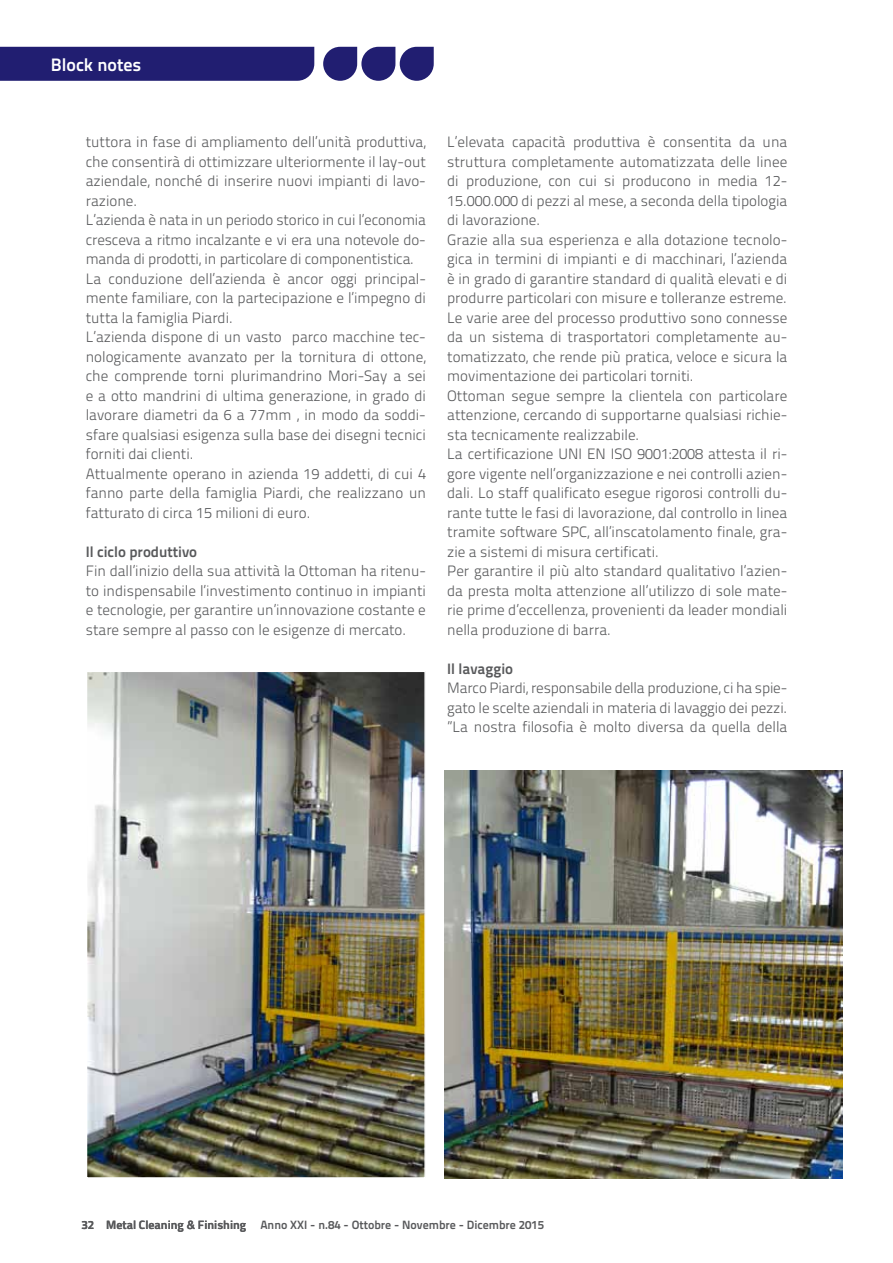
<style>
.page{position:relative;width:893px;height:1263px;background:#fff}
.page>*{position:absolute;margin:0;border:0;box-sizing:border-box;transform-origin:0 0}
.t1{font:700 18px "Titillium Text 22 L";color:#fff}
.t2{font:300 15px/19.5px "Titillium Text 22 L";color:#58595b}
.t3{font:700 15px "Titillium Text 22 L";color:#58595b}
.t4{font:700 12px "Titillium Text 22 L";color:#58595b}
</style>
<div class="page">
<img style="left:444px;top:770px;width:399px;height:409px">
<img style="left:89px;top:673px;width:334px;height:503px">
<div style="left:86px;top:670px;width:340px;height:509px;border:2px solid #fff"></div>
<svg style="left:323px;top:47px;width:111px;height:34px"></svg>
<div style="left:0;top:47px;width:314px;height:34px;background:#211e71"></div>
<p class="t1" style="left:51px;top:50px;width:92px">Block notes</p>
<p class="t2" style="left:86px;top:131px;width:342px">tuttora in fase di ampliamento dell’unità produttiva, che consentirà di ottimizzare ulteriormente il lay-out aziendale, nonché di inserire nuovi impianti di lavo&shy;razione.<br>L’azienda è nata in un periodo storico in cui l’economia cresceva a ritmo incalzante e vi era una notevole do&shy;manda di prodotti, in particolare di componentistica.<br>La conduzione dell’azienda è ancor oggi principal&shy;mente familiare, con la partecipazione e l’impegno di tutta la famiglia Piardi.<br>L’azienda dispone di un vasto parco macchine tec&shy;nologicamente avanzato per la tornitura di ottone, che comprende torni plurimandrino Mori-Say a sei e a otto mandrini di ultima generazione, in grado di lavorare diametri da 6 a 77mm , in modo da soddi&shy;sfare qualsiasi esigenza sulla base dei disegni tecnici forniti dai clienti.<br>Attualmente operano in azienda 19 addetti, di cui 4 fanno parte della famiglia Piardi, che realizzano un fatturato di circa 15 milioni di euro.</p>
<p class="t3" style="left:86px;top:540px;width:113px">Il ciclo produttivo</p>
<p class="t2" style="left:86px;top:560px;width:342px;text-align:justify">Fin dall’inizio della sua attività la Ottoman ha ritenu&shy;to indispensabile l’investimento continuo in impianti e tecnologie, per garantire un’innovazione costante e stare sempre al passo con le esigenze di mercato.</p>
<p class="t2" style="left:447px;top:131px;width:342px">L’elevata capacità produttiva è consentita da una struttura completamente automatizzata delle linee di produzione, con cui si producono in media 12- 15.000.000 di pezzi al mese, a seconda della tipologia di lavorazione.<br>Grazie alla sua esperienza e alla dotazione tecnolo&shy;gica in termini di impianti e di macchinari, l’azienda è in grado di garantire standard di qualità elevati e di produrre particolari con misure e tolleranze estreme.<br>Le varie aree del processo produttivo sono connesse da un sistema di trasportatori completamente au&shy;tomatizzato, che rende più pratica, veloce e sicura la movimentazione dei particolari torniti.<br>Ottoman segue sempre la clientela con particolare attenzione, cercando di supportarne qualsiasi richie&shy;sta tecnicamente realizzabile.<br>La certificazione UNI EN ISO 9001:2008 attesta il ri&shy;gore vigente nell’organizzazione e nei controlli azien&shy;dali. Lo staff qualificato esegue rigorosi controlli du&shy;rante tutte le fasi di lavorazione, dal controllo in linea tramite software SPC, all’inscatolamento finale, gra&shy;zie a sistemi di misura certificati.<br>Per garantire il più alto standard qualitativo l’azien&shy;da presta molta attenzione all’utilizzo di sole mate&shy;rie prime d’eccellenza, provenienti da leader mondiali nella produzione di barra.</p>
<p class="t3" style="left:447px;top:657px;width:68px">Il lavaggio</p>
<p class="t2" style="left:447px;top:677px;width:342px;text-align:justify">Marco Piardi, responsabile della produzione, ci ha spie&shy;gato le scelte aziendali in materia di lavaggio dei pezzi. “La nostra filosofia è molto diversa da quella della</p>
<p class="t4" style="left:81px;top:1216px;width:25px">32 M</p>
<p class="t4" style="left:116px;top:1216px;width:429px">etal Cleaning &amp; Finishing Anno XXI - n.84 - Ottobre - Novembre - Dicembre 2015</p>
</div>
